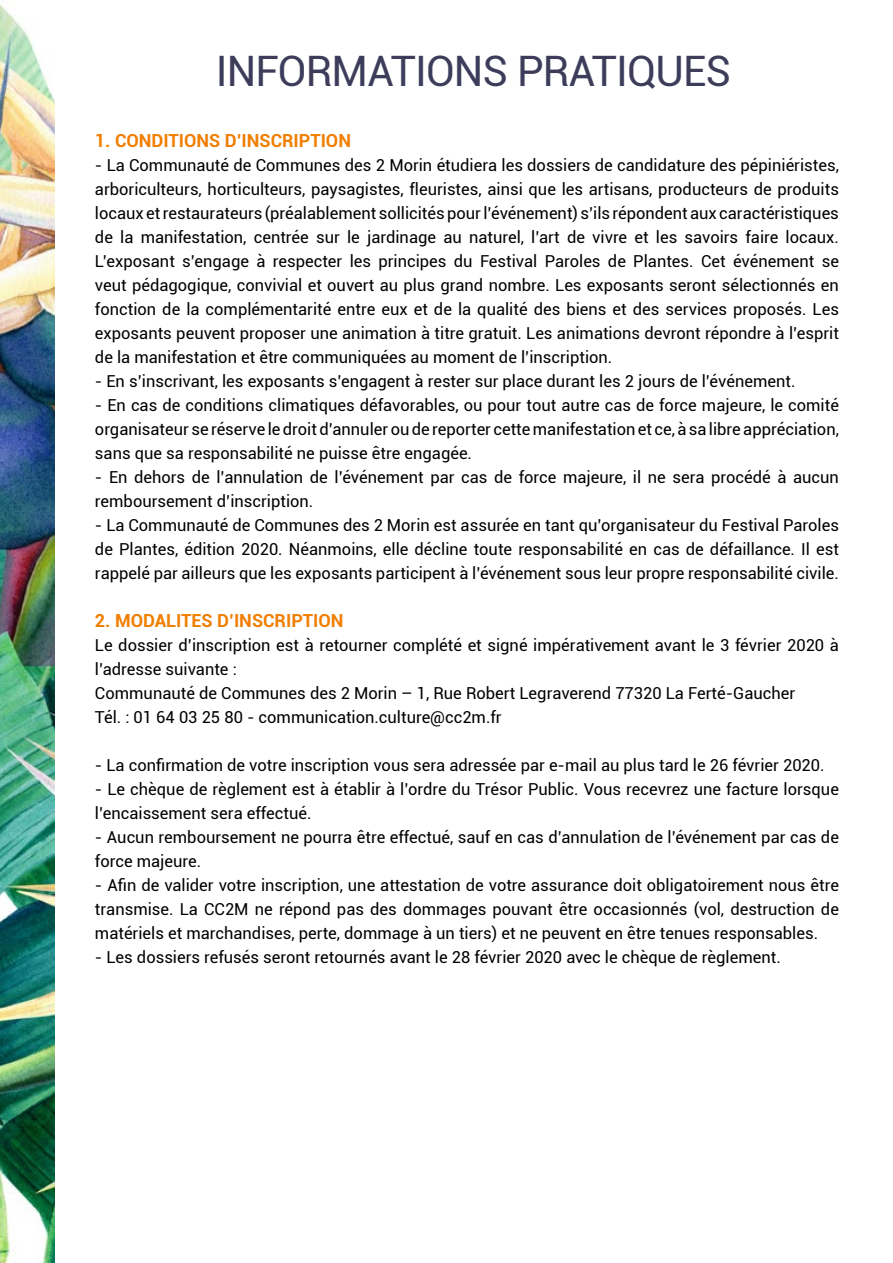
<style>
.page{position:relative;width:893px;height:1263px;background:#fff}
.page>*{position:absolute;margin:0;border:0;box-sizing:border-box;transform-origin:0 0}
.t1{font:42px "Roboto";letter-spacing:-.02em;color:#3d3d5b}
.t2{font:700 18px "Roboto";color:#f07e01}
.t3{font:16.5px/24px "Roboto";color:#000;text-align:justify}
</style>
<div class="page">
<img style="left:0;top:4px;width:54px;height:1259px">
<h1 class="t1" style="left:216px;top:41px;width:517px">INFORMATIONS PRATIQUES</h1>
<p class="t2" style="left:95px;top:128px;width:258px">1. CONDITIONS D’INSCRIPTION</p>
<p class="t3" style="left:95px;top:152px;width:745px">- La Communauté de Communes des 2 Morin étudiera les dossiers de candidature des pépiniéristes, arboriculteurs, horticulteurs, paysagistes, fleuristes, ainsi que les artisans, producteurs de produits locaux et restaurateurs (préalablement sollicités pour l’événement) s’ils répondent aux caractéristiques de la manifestation, centrée sur le jardinage au naturel, l’art de vivre et les savoirs faire locaux.<br>L’exposant s’engage à respecter les principes du Festival Paroles de Plantes. Cet événement se veut pédagogique, convivial et ouvert au plus grand nombre. Les exposants seront sélectionnés en fonction de la complémentarité entre eux et de la qualité des biens et des services proposés. Les exposants peuvent proposer une animation à titre gratuit. Les animations devront répondre à l’esprit de la manifestation et être communiquées au moment de l’inscription.</p>
<p class="t3" style="left:95px;top:368px;width:702px">- En s’inscrivant, les exposants s’engagent à rester sur place durant les 2 jours de l’événement.</p>
<p class="t3" style="left:95px;top:392px;width:745px">- En cas de conditions climatiques défavorables, ou pour tout autre cas de force majeure, le comité organisateur se réserve le droit d’annuler ou de reporter cette manifestation et ce, à sa libre appréciation, sans que sa responsabilité ne puisse être engagée.</p>
<p class="t3" style="left:95px;top:464px;width:745px">- En dehors de l’annulation de l’événement par cas de force majeure, il ne sera procédé à aucun remboursement d’inscription.</p>
<p class="t3" style="left:95px;top:512px;width:745px">- La Communauté de Communes des 2 Morin est assurée en tant qu’organisateur du Festival Paroles de Plantes, édition 2020. Néanmoins, elle décline toute responsabilité en cas de défaillance. Il est rappelé par ailleurs que les exposants participent à l’événement sous leur propre responsabilité civile.</p>
<p class="t2" style="left:95px;top:608px;width:250px">2. MODALITES D’INSCRIPTION</p>
<p class="t3" style="left:95px;top:632px;width:745px;text-align:left">Le dossier d’inscription est à retourner complété et signé impérativement avant le 3 février 2020 à l’adresse suivante :<br>Communauté de Communes des 2 Morin – 1, Rue Robert Legraverend 77320 La Ferté-Gaucher<br>Tél. : 01 64 03 25 80 - communication.culture@cc2m.fr</p>
<p class="t3" style="left:95px;top:752px;width:731px">- La confirmation de votre inscription vous sera adressée par e-mail au plus tard le 26 février 2020.</p>
<p class="t3" style="left:95px;top:776px;width:745px">- Le chèque de règlement est à établir à l’ordre du Trésor Public. Vous recevrez une facture lorsque l’encaissement sera effectué.</p>
<p class="t3" style="left:95px;top:824px;width:745px">- Aucun remboursement ne pourra être effectué, sauf en cas d’annulation de l’événement par cas de force majeure.</p>
<p class="t3" style="left:95px;top:872px;width:745px">- Afin de valider votre inscription, une attestation de votre assurance doit obligatoirement nous être transmise. La CC2M ne répond pas des dommages pouvant être occasionnés (vol, destruction de matériels et marchandises, perte, dommage à un tiers) et ne peuvent en être tenues responsables.</p>
<p class="t3" style="left:95px;top:944px;width:687px">- Les dossiers refusés seront retournés avant le 28 février 2020 avec le chèque de règlement.</p>
</div>
